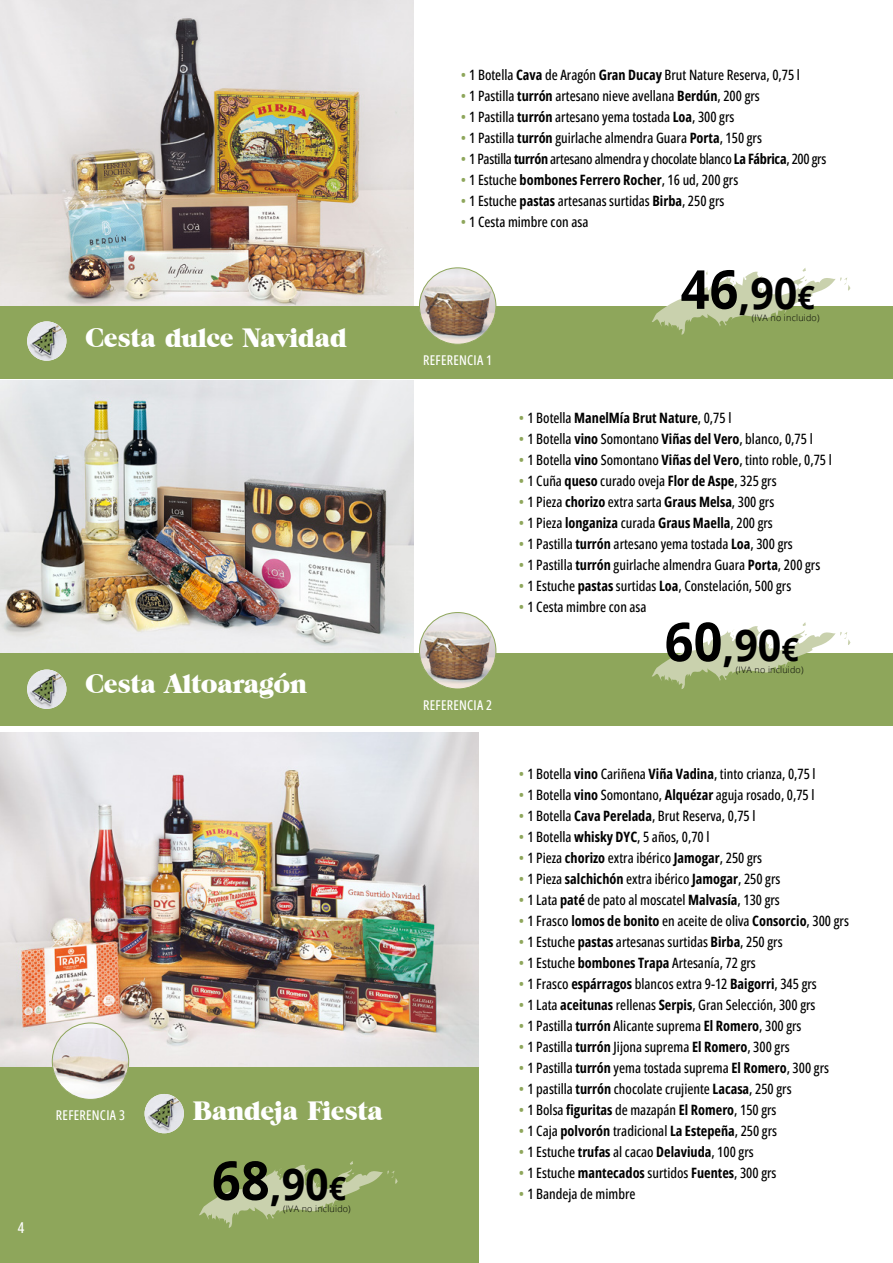
<style>
.page{position:relative;width:893px;height:1263px;background:#fff}
.page>*{position:absolute;margin:0;border:0;box-sizing:border-box;transform-origin:0 0}
.t1{font:700 43.8px "Open Sans";color:#000;scale:.94 1}
.t2{font:27px "Grouch IT Cby BT";letter-spacing:-.02em;color:#fff}
.t3{font:500 15px "Open Sans Condensed";color:#fff}
.t4{font:500 14.25px "Open Sans Condensed";color:#000}
.t5{font:700 14.25px "Open Sans Condensed";color:#000}
.t6{font:500 14.25px "Open Sans Condensed";letter-spacing:-.02em;color:#000}
.t7{font:500 13.5px "Open Sans Condensed";letter-spacing:.02em;color:#fff}
.t8{font:300 9px "Open Sans";letter-spacing:.02em;color:#000}
.s1{font-size:53.85px}
.s2{font-size:32.25px}
.s3{color:#8ea65b}
.s4{font-weight:700}
.s5{font-weight:500;color:#8ea65b}
.s6{font-weight:500}
</style>
<div class="page">
<div style="left:0;top:1047px;width:479px;height:216px;background:#8ea65b"></div>
<img style="left:0;top:381px;width:414px;height:272px">
<img style="left:0;top:732px;width:479px;height:334px">
<img style="left:0;top:0;width:414px;height:306px">
<div style="left:0;top:306px;width:893px;height:72px;background:#8ea65b"></div>
<div style="left:0;top:653px;width:893px;height:72px;background:#8ea65b"></div>
<img style="left:419px;top:268px;width:77px;height:76px;border-radius:38px">
<div style="left:419px;top:268px;width:77px;height:76px;border:1px solid #8ea65b;border-radius:50%"></div>
<img style="left:419px;top:612px;width:77px;height:77px;border-radius:38px">
<div style="left:419px;top:612px;width:77px;height:77px;border:1px solid #8ea65b;border-radius:50%"></div>
<svg style="left:52px;top:1023px;width:77px;height:76px"></svg>
<img style="left:52px;top:1028px;width:77px;height:66px">
<div style="left:52px;top:1023px;width:77px;height:76px;border:1px solid #8ea65b;border-radius:50%"></div>
<svg style="left:652px;top:622px;width:198px;height:67px"></svg>
<svg style="left:199px;top:1161px;width:199px;height:67px"></svg>
<svg style="left:652px;top:268px;width:198px;height:67px"></svg>
<img style="left:27px;top:321px;width:39px;height:40px;border-radius:20px">
<svg style="left:33px;top:328px;width:20px;height:25px"></svg>
<img style="left:27px;top:669px;width:39px;height:40px;border-radius:20px">
<svg style="left:33px;top:676px;width:20px;height:26px"></svg>
<img style="left:145px;top:1094px;width:39px;height:39px;border-radius:20px">
<svg style="left:150px;top:1101px;width:21px;height:25px"></svg>
<h2 class="t2" style="left:85px;top:321px;width:263px">Cesta dulce Navidad</h2>
<h2 class="t2" style="left:85px;top:667px;width:223px">Cesta Altoaragón</h2>
<p class="t3" style="left:18px;top:1217px;width:8px">4</p>
<p class="t7" style="left:56px;top:1106px;width:70px">REFERENCIA 3</p>
<h2 class="t2" style="left:193px;top:1094px;width:192px">Bandeja Fiesta</h2>
<h1 class="t1" style="left:212px;top:1153px;width:144px"><span class="s1">68</span>,90<span class="s2">€</span></h1>
<p class="t8" style="left:283px;top:1202px;width:69px">(IVA no incluido)</p>
<p class="t4" style="left:461px;top:65px;width:341px"><span class="s3">•</span> 1 Botella <span class="s4">Cava</span> de Aragón <span class="s4">Gran Ducay</span> Brut Nature Reserva, 0,75 l</p>
<p class="t4" style="left:461px;top:86px;width:301px"><span class="s3">•</span> 1 Pastilla <span class="s4">turrón</span> artesano nieve avellana <span class="s4">Berdún</span>, 200 grs</p>
<p class="t4" style="left:461px;top:107px;width:275px"><span class="s3">•</span> 1 Pastilla <span class="s4">turrón</span> artesano yema tostada <span class="s4">Loa</span>, 300 grs</p>
<p class="t4" style="left:461px;top:128px;width:303px"><span class="s3">•</span> 1 Pastilla <span class="s4">turrón</span> guirlache almendra Guara <span class="s4">Porta</span>, 150 grs</p>
<p class="t6" style="left:461px;top:149px;width:367px"><span class="s3">•</span> 1 Pastilla <span class="s4">turrón</span> artesano almendra y chocolate blanco <span class="s4">La Fábrica</span>, 200 grs</p>
<p class="t5" style="left:461px;top:170px;width:279px"><span class="s5">•</span> <span class="s6">1 Estuche</span> bombones Ferrero Rocher<span class="s6">, 16 ud, 200 grs</span></p>
<p class="t4" style="left:461px;top:191px;width:265px"><span class="s3">•</span> 1 Estuche <span class="s4">pastas</span> artesanas surtidas <span class="s4">Birba</span>, 250 grs</p>
<p class="t4" style="left:461px;top:212px;width:129px"><span class="s3">•</span> 1 Cesta mimbre con asa</p>
<p class="t7" style="left:423px;top:351px;width:70px">REFERENCIA 1</p>
<p class="t7" style="left:423px;top:696px;width:70px">REFERENCIA 2</p>
<h1 class="t1" style="left:681px;top:262px;width:144px"><span class="s1">46</span>,90<span class="s2">€</span></h1>
<p class="t8" style="left:752px;top:311px;width:69px">(IVA no incluido)</p>
<p class="t5" style="left:519px;top:408px;width:214px"><span class="s5">•</span> <span class="s6">1 Botella</span> ManelMía Brut Nature<span class="s6">, 0,75 l</span></p>
<p class="t4" style="left:519px;top:429px;width:295px"><span class="s3">•</span> 1 Botella <span class="s4">vino</span> Somontano <span class="s4">Viñas del Vero</span>, blanco, 0,75 l</p>
<p class="t4" style="left:519px;top:450px;width:314px"><span class="s3">•</span> 1 Botella <span class="s4">vino</span> Somontano <span class="s4">Viñas del Vero</span>, tinto roble, 0,75 l</p>
<p class="t4" style="left:519px;top:471px;width:259px"><span class="s3">•</span> 1 Cuña <span class="s4">queso</span> curado oveja <span class="s4">Flor de Aspe</span>, 325 grs</p>
<p class="t4" style="left:519px;top:492px;width:257px"><span class="s3">•</span> 1 Pieza <span class="s4">chorizo</span> extra sarta <span class="s4">Graus Melsa</span>, 300 grs</p>
<p class="t5" style="left:519px;top:513px;width:255px"><span class="s5">•</span> <span class="s6">1 Pieza</span> longaniza <span class="s6">curada</span> Graus Maella<span class="s6">, 200 grs</span></p>
<p class="t4" style="left:519px;top:534px;width:275px"><span class="s3">•</span> 1 Pastilla <span class="s4">turrón</span> artesano yema tostada <span class="s4">Loa</span>, 300 grs</p>
<p class="t4" style="left:519px;top:555px;width:303px"><span class="s3">•</span> 1 Pastilla <span class="s4">turrón</span> guirlache almendra Guara <span class="s4">Porta</span>, 200 grs</p>
<p class="t4" style="left:519px;top:576px;width:274px"><span class="s3">•</span> 1 Estuche <span class="s4">pastas</span> surtidas <span class="s4">Loa</span>, Constelación, 500 grs</p>
<p class="t4" style="left:519px;top:597px;width:129px"><span class="s3">•</span> 1 Cesta mimbre con asa</p>
<h1 class="t1" style="left:665px;top:614px;width:144px"><span class="s1">60</span>,90<span class="s2">€</span></h1>
<p class="t8" style="left:736px;top:664px;width:69px">(IVA no incluido)</p>
<p class="t4" style="left:519px;top:764px;width:298px"><span class="s3">•</span> 1 Botella <span class="s4">vino</span> Cariñena <span class="s4">Viña Vadina</span>, tinto crianza, 0,75 l</p>
<p class="t4" style="left:519px;top:785px;width:297px"><span class="s3">•</span> 1 Botella <span class="s4">vino</span> Somontano, <span class="s4">Alquézar</span> aguja rosado, 0,75 l</p>
<p class="t4" style="left:519px;top:806px;width:238px"><span class="s3">•</span> 1 Botella <span class="s4">Cava Perelada</span>, Brut Reserva, 0,75 l</p>
<p class="t4" style="left:519px;top:827px;width:192px"><span class="s3">•</span> 1 Botella <span class="s4">whisky DYC</span>, 5 años, 0,70 l</p>
<p class="t4" style="left:519px;top:848px;width:245px"><span class="s3">•</span> 1 Pieza <span class="s4">chorizo</span> extra ibérico <span class="s4">Jamogar</span>, 250 grs</p>
<p class="t4" style="left:519px;top:869px;width:263px"><span class="s3">•</span> 1 Pieza <span class="s4">salchichón</span> extra ibérico <span class="s4">Jamogar</span>, 250 grs</p>
<p class="t4" style="left:519px;top:890px;width:262px"><span class="s3">•</span> 1 Lata <span class="s4">paté</span> de pato al moscatel <span class="s4">Malvasía</span>, 130 grs</p>
<p class="t4" style="left:519px;top:911px;width:332px"><span class="s3">•</span> 1 Frasco <span class="s4">lomos de bonito</span> en aceite de oliva <span class="s4">Consorcio</span>, 300 grs</p>
<p class="t4" style="left:519px;top:932px;width:265px"><span class="s3">•</span> 1 Estuche <span class="s4">pastas</span> artesanas surtidas <span class="s4">Birba</span>, 250 grs</p>
<p class="t4" style="left:519px;top:953px;width:238px"><span class="s3">•</span> 1 Estuche <span class="s4">bombones Trapa</span> Artesanía, 72 grs</p>
<p class="t4" style="left:519px;top:974px;width:299px"><span class="s3">•</span> 1 Frasco <span class="s4">espárragos</span> blancos extra 9-12 <span class="s4">Baigorri</span>, 345 grs</p>
<p class="t4" style="left:519px;top:995px;width:298px"><span class="s3">•</span> 1 Lata <span class="s4">aceitunas</span> rellenas <span class="s4">Serpis</span>, Gran Selección, 300 grs</p>
<p class="t4" style="left:519px;top:1016px;width:284px"><span class="s3">•</span> 1 Pastilla <span class="s4">turrón</span> Alicante suprema <span class="s4">El Romero</span>, 300 grs</p>
<p class="t4" style="left:519px;top:1037px;width:272px"><span class="s3">•</span> 1 Pastilla <span class="s4">turrón</span> Jijona suprema <span class="s4">El Romero</span>, 300 grs</p>
<p class="t4" style="left:519px;top:1058px;width:312px"><span class="s3">•</span> 1 Pastilla <span class="s4">turrón</span> yema tostada suprema <span class="s4">El Romero</span>, 300 grs</p>
<p class="t4" style="left:519px;top:1079px;width:274px"><span class="s3">•</span> 1 pastilla <span class="s4">turrón</span> chocolate crujiente <span class="s4">Lacasa</span>, 250 grs</p>
<p class="t4" style="left:519px;top:1100px;width:259px"><span class="s3">•</span> 1 Bolsa <span class="s4">figuritas</span> de mazapán <span class="s4">El Romero</span>, 150 grs</p>
<p class="t4" style="left:519px;top:1121px;width:260px"><span class="s3">•</span> 1 Caja <span class="s4">polvorón</span> tradicional <span class="s4">La Estepeña</span>, 250 grs</p>
<p class="t4" style="left:519px;top:1142px;width:236px"><span class="s3">•</span> 1 Estuche <span class="s4">trufas</span> al cacao <span class="s4">Delaviuda</span>, 100 grs</p>
<p class="t4" style="left:519px;top:1163px;width:259px"><span class="s3">•</span> 1 Estuche <span class="s4">mantecados</span> surtidos <span class="s4">Fuentes</span>, 300 grs</p>
<p class="t4" style="left:519px;top:1184px;width:118px"><span class="s3">•</span> 1 Bandeja de mimbre</p>
</div>
